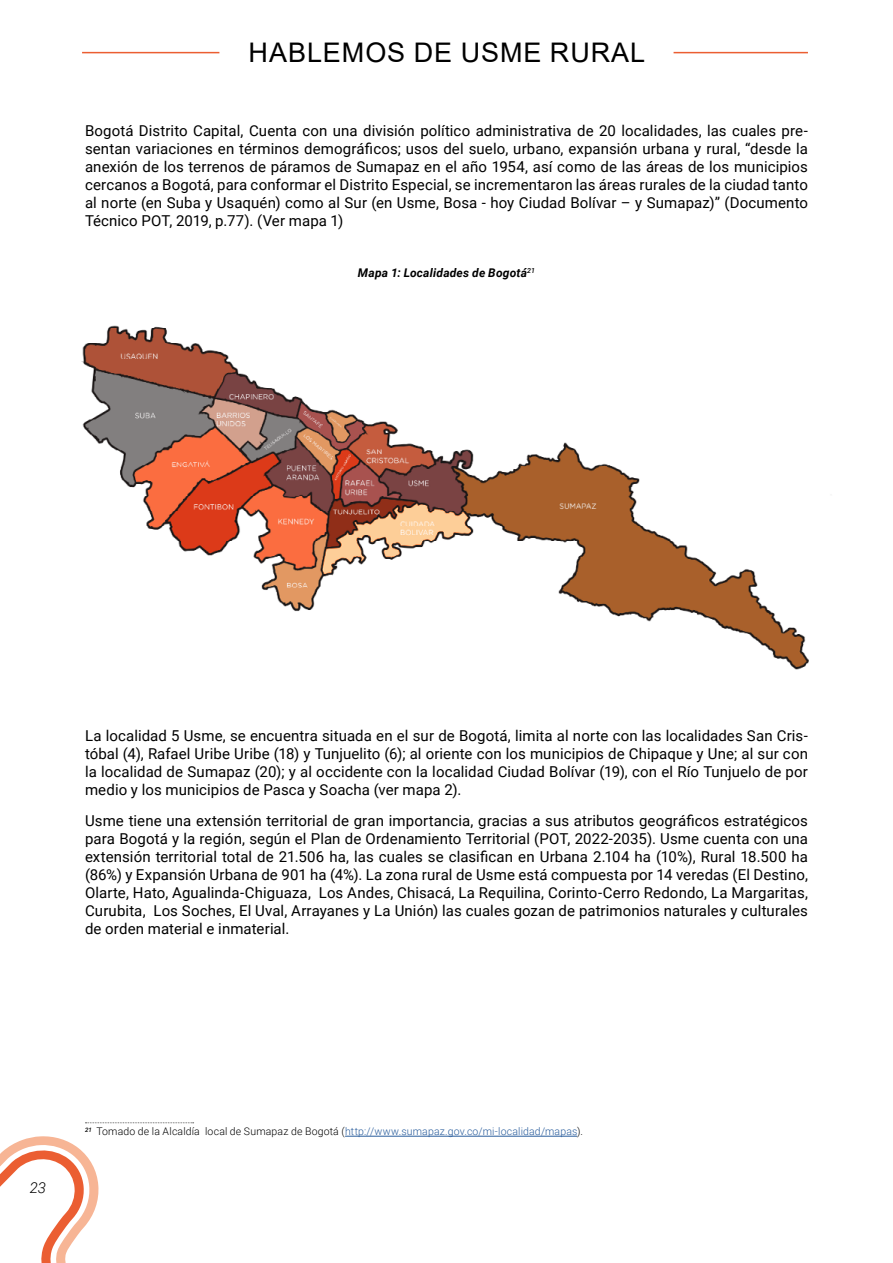
<style>
.page{position:relative;width:893px;height:1263px;background:#fff}
.page>*{position:absolute;margin:0;border:0;box-sizing:border-box;transform-origin:0 0}
.t1{font:27px "Arial";letter-spacing:.035em;color:#000}
.t2{font:15px/18px "Roboto";letter-spacing:.005em;color:#000;text-align:justify}
.t3{font:italic 300 15px "Roboto";color:#000}
.t4{font:italic 700 12px "Roboto";letter-spacing:.015em;color:#000}
.t5{font:300 10.5px "Roboto";letter-spacing:.015em;color:#275b9b}
.s1{color:#000}
</style>
<div class="page">
<svg style="left:81px;top:325px;width:728px;height:345px"></svg>
<svg style="left:0;top:1136px;width:99px;height:127px"></svg>
<svg style="left:85px;top:1122px;width:109px;height:1px"></svg>
<hr style="left:345px;top:1136px;width:232px;height:1px;background:#275b9b">
<hr style="left:674px;top:52px;width:134px;height:1px;background:#eb5e32">
<hr style="left:82px;top:52px;width:137px;height:1px;background:#eb5e32">
<h1 class="t1" style="left:249px;top:34px;width:398px">HABLEMOS DE USME RURAL</h1>
<p class="t2" style="left:85px;top:121px;width:724px">Bogotá Distrito Capital, Cuenta con una división político administrativa de 20 localidades, las cuales pre&shy;sentan variaciones en términos demográficos; usos del suelo, urbano, expansión urbana y rural, “desde la anexión de los terrenos de páramos de Sumapaz en el año 1954, así como de las áreas de los municipios cercanos a Bogotá, para conformar el Distrito Especial, se incrementaron las áreas rurales de la ciudad tanto al norte (en Suba y Usaquén) como al Sur (en Usme, Bosa - hoy Ciudad Bolívar – y Sumapaz)” (Documento Técnico POT, 2019, p.77). (Ver mapa 1)</p>
<p class="t4" style="left:358px;top:264px;width:179px">Mapa 1: Localidades de Bogotá<sup>21</sup></p>
<p class="t2" style="left:85px;top:726px;width:724px">La localidad 5 Usme, se encuentra situada en el sur de Bogotá, limita al norte con las localidades San Cris&shy;tóbal (4), Rafael Uribe Uribe (18) y Tunjuelito (6); al oriente con los municipios de Chipaque y Une; al sur con la localidad de Sumapaz (20); y al occidente con la localidad Ciudad Bolívar (19), con el Río Tunjuelo de por medio y los municipios de Pasca y Soacha (ver mapa 2).</p>
<p class="t2" style="left:85px;top:811px;width:724px">Usme tiene una extensión territorial de gran importancia, gracias a sus atributos geográficos estratégicos para Bogotá y la región, según el Plan de Ordenamiento Territorial (POT, 2022-2035). Usme cuenta con una extensión territorial total de 21.506 ha, las cuales se clasifican en Urbana 2.104 ha (10%), Rural 18.500 ha (86%) y Expansión Urbana de 901 ha (4%). La zona rural de Usme está compuesta por 14 veredas (El Destino, Olarte, Hato, Agualinda-Chiguaza, Los Andes, Chisacá, La Requilina, Corinto-Cerro Redondo, La Margaritas, Curubita, Los Soches, El Uval, Arrayanes y La Unión) las cuales gozan de patrimonios naturales y culturales de orden material e inmaterial.</p>
<p class="t3" style="left:30px;top:1177px;width:18px">23</p>
<p class="t5" style="left:85px;top:1124px;width:499px"><sup>21</sup> <span class="s1">Tomado de la Alcaldía local de Sumapaz de Bogotá (</span>http://www.sumapaz.gov.co/mi-localidad/mapas<span class="s1">).</span></p>
</div>
